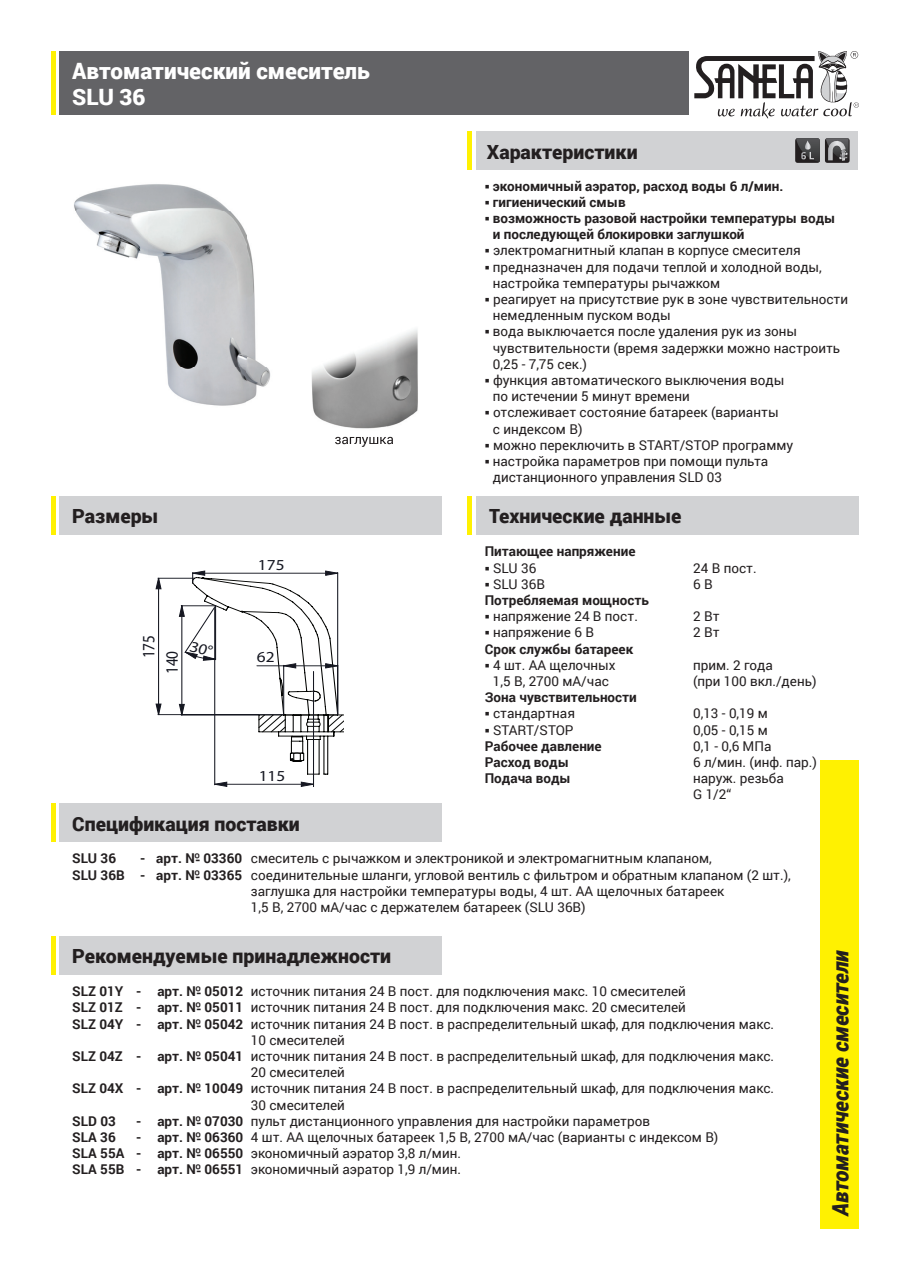
<style>
.page{position:relative;width:910px;height:1280px;background:#fff}
.page>*{position:absolute;margin:0;border:0;box-sizing:border-box;transform-origin:0 0}
.t1{font:900 22.5px/26.2px "Roboto";color:#fff}
.t2{font:italic 900 22.5px "Roboto";letter-spacing:-.005em;color:#231f20;scale:.95 1}
.t3{font:900 19.5px "Roboto";color:#231f20}
.t4{font:17.4px "Myriad Pro";color:#151721;scale:.88 1}
.t5{font:15.3px "Myriad Pro";color:#151721;scale:1.13 1}
.t6{font:13.5px/16.2px "Roboto";color:#231f20}
.t7{font:700 13.5px/16.2px "Roboto";color:#231f20}
.s1{font-weight:700}
</style>
<div class="page">
<div style="left:60px;top:51px;width:629px;height:64px;background:#636366"></div>
<div style="left:476px;top:132px;width:382px;height:38px;background:#d1d2d4"></div>
<div style="left:60px;top:496px;width:382px;height:39px;background:#d1d2d4"></div>
<div style="left:821px;top:760px;width:38px;height:469px;background:#fff101"></div>
<svg style="left:694px;top:51px;width:165px;height:68px"></svg>
<hr style="left:51px;top:51px;width:4px;height:64px;background:#fff101">
<hr style="left:51px;top:496px;width:4px;height:39px;background:#fff101">
<div style="left:476px;top:496px;width:383px;height:39px;background:#d1d2d4"></div>
<hr style="left:468px;top:496px;width:4px;height:39px;background:#fff101">
<hr style="left:468px;top:132px;width:4px;height:38px;background:#fff101">
<div style="left:60px;top:804px;width:382px;height:38px;background:#d1d2d4"></div>
<hr style="left:51px;top:804px;width:4px;height:38px;background:#fff101">
<svg style="left:795px;top:138px;width:25px;height:25px"></svg>
<svg style="left:796px;top:138px;width:24px;height:24px"></svg>
<img style="left:311px;top:329px;width:107px;height:108px">
<img style="left:335px;top:437px;width:58px;height:6px">
<div style="left:60px;top:936px;width:382px;height:39px;background:#d1d2d4"></div>
<hr style="left:51px;top:936px;width:4px;height:39px;background:#fff101">
<svg style="left:825px;top:138px;width:25px;height:25px"></svg>
<svg style="left:826px;top:138px;width:23px;height:25px"></svg>
<img style="left:74px;top:184px;width:197px;height:222px">
<svg style="left:156px;top:571px;width:188px;height:216px"></svg>
<h1 class="t1" style="left:72px;top:57px;width:299px">Автоматический смеситель<br>SLU 36</h1>
<h2 class="t3" style="left:72px;top:503px;width:87px">Размеры</h2>
<p class="t4" style="left:138px;top:658px;width:28px;rotate:-90deg">571</p>
<p class="t4" style="left:161px;top:674px;width:28px;rotate:-90deg">41 0</p>
<p class="t5" style="left:258px;top:555px;width:25px">175</p>
<p class="t5" style="left:257px;top:648px;width:17px">62</p>
<p class="t5" style="left:259px;top:766px;width:25px">115</p>
<h2 class="t3" style="left:487px;top:138px;width:152px">Характеристики</h2>
<p class="t7" style="left:485px;top:177px;width:300px">○ экономичный аэратор, расход воды 6 л/мин.</p>
<p class="t7" style="left:485px;top:193px;width:142px">○ гигиенический смыв</p>
<p class="t7" style="left:493px;top:210px;width:344px;text-indent:-8px">○ возможность разовой настройки температуры воды и последующей блокировки заглушкой</p>
<p class="t6" style="left:485px;top:242px;width:317px">○ электромагнитный клапан в корпусe смесителя</p>
<p class="t6" style="left:493px;top:258px;width:331px;text-indent:-8px">○ предназначен для подачи теплой и холодной воды, настройка температуры рычажком</p>
<p class="t6" style="left:493px;top:291px;width:357px;text-indent:-8px">○ реагирует на присутствие рук в зоне чувствительности немедленным пуском воды</p>
<p class="t6" style="left:493px;top:323px;width:349px;text-indent:-8px">○ вода выключается после удаления рук из зоны чувствительности (время задержки можно настроить<br>0,25 - 7,75 сек.)</p>
<p class="t6" style="left:493px;top:372px;width:293px;text-indent:-8px">○ функция автоматического выключения воды по истечении 5 минут времени</p>
<p class="t6" style="left:493px;top:404px;width:287px;text-indent:-8px">○ отслеживает состояние батареек (варианты с индексом B)</p>
<p class="t6" style="left:485px;top:436px;width:310px">○ можно переключить в START/STOP программу</p>
<p class="t6" style="left:493px;top:453px;width:277px;text-indent:-8px">○ настройка параметров при помощи пульта дистанционного управления SLD 03</p>
<h2 class="t3" style="left:489px;top:503px;width:194px">Технические данные</h2>
<p class="t7" style="left:485px;top:543px;width:152px">Питающее напряжение</p>
<p class="t6" style="left:485px;top:559px;width:53px">○ SLU 36</p>
<p class="t6" style="left:693px;top:559px;width:65px">24 B пост.</p>
<p class="t6" style="left:485px;top:575px;width:62px">○ SLU 36B</p>
<p class="t6" style="left:693px;top:575px;width:21px">6 B</p>
<p class="t7" style="left:485px;top:592px;width:166px">Потребляемая мощность</p>
<p class="t6" style="left:485px;top:608px;width:155px">○ напряжение 24 B пост.</p>
<p class="t6" style="left:693px;top:608px;width:28px">2 Вт</p>
<p class="t6" style="left:485px;top:624px;width:111px">○ напряжение 6 B</p>
<p class="t6" style="left:693px;top:624px;width:28px">2 Вт</p>
<p class="t7" style="left:485px;top:640px;width:150px">Срок службы батареек</p>
<p class="t6" style="left:485px;top:656px;width:133px">○ 4 шт. AA щелочных</p>
<p class="t6" style="left:693px;top:656px;width:81px">прим. 2 года</p>
<p class="t6" style="left:493px;top:673px;width:118px">1,5 В, 2700 мA/час</p>
<p class="t6" style="left:693px;top:673px;width:125px">(при 100 вкл./день)</p>
<p class="t7" style="left:485px;top:689px;width:154px">Зона чувствительности</p>
<p class="t6" style="left:485px;top:705px;width:92px">○ стандартная</p>
<p class="t6" style="left:693px;top:705px;width:76px">0,13 - 0,19 м</p>
<p class="t6" style="left:485px;top:721px;width:90px">○ START/STOP</p>
<p class="t6" style="left:693px;top:721px;width:76px">0,05 - 0,15 м</p>
<p class="t7" style="left:485px;top:737px;width:118px">Рабочее давление</p>
<p class="t6" style="left:693px;top:737px;width:80px">0,1 - 0,6 MПа</p>
<p class="t7" style="left:485px;top:754px;width:86px">Расход воды</p>
<p class="t6" style="left:693px;top:754px;width:125px">6 л/мин. (инф. пар.)</p>
<p class="t7" style="left:485px;top:770px;width:88px">Подача воды</p>
<p class="t6" style="left:693px;top:770px;width:92px">наруж. резьба<br>G 1/2“</p>
<h2 class="t3" style="left:72px;top:810px;width:229px">Спецификация поставки</h2>
<p class="t7" style="left:72px;top:850px;width:45px">SLU 36</p>
<p class="t6" style="left:140px;top:850px;width:573px"><span class="s1">- арт. № 03360</span> смеситель с рычажком и электроникой и электромагнитным клапаном,</p>
<p class="t6" style="left:72px;top:866px;width:720px"><span class="s1">SLU 36B - арт. № 03365</span> соединительные шланги, угловой вентиль с фильтром и обратным клапаном (2 шт.),</p>
<p class="t6" style="left:251px;top:882px;width:475px">заглушка для настройки температуры воды, 4 шт. AA щелочных батареек</p>
<p class="t6" style="left:251px;top:898px;width:336px">1,5 В, 2700 мA/час c держателем батареек (SLU 36B)</p>
<h2 class="t3" style="left:72px;top:943px;width:320px">Рекомендуемые принадлежности</h2>
<p class="t6" style="left:72px;top:983px;width:615px"><span class="s1">SLZ 01Y - арт. № 05012</span> источник питания 24 В пост. для подключения макс. 10 смесителей</p>
<p class="t6" style="left:72px;top:999px;width:615px"><span class="s1">SLZ 01Z - арт. № 05011</span> источник питания 24 В пост. для подключения макс. 20 смесителей</p>
<p class="t6" style="left:72px;top:1015px;width:703px"><span class="s1">SLZ 04Y - арт. № 05042</span> источник питания 24 В пост. в распределительный шкаф, для подключения макс.</p>
<p class="t6" style="left:251px;top:1031px;width:95px">10 смесителей</p>
<p class="t6" style="left:72px;top:1048px;width:703px"><span class="s1">SLZ 04Z - арт. № 05041</span> источник питания 24 В пост. в распределительный шкаф, для подключения макс.</p>
<p class="t6" style="left:251px;top:1064px;width:95px">20 смесителей</p>
<p class="t6" style="left:72px;top:1080px;width:703px"><span class="s1">SLZ 04X - арт. № 10049</span> источник питания 24 В пост. в распределительный шкаф, для подключения макс.</p>
<p class="t6" style="left:251px;top:1096px;width:95px">30 смесителей</p>
<p class="t7" style="left:72px;top:1112px;width:45px">SLD 03</p>
<p class="t6" style="left:136px;top:1112px;width:515px"><span class="s1">- арт. № 07030</span> пульт дистанционного управления для настройки параметров</p>
<p class="t7" style="left:72px;top:1129px;width:45px">SLA 36</p>
<p class="t6" style="left:72px;top:1129px;width:648px;text-indent:64px"><span class="s1">- арт. № 06360</span> 4 шт. AA щелочных батареек 1,5 В, 2700 мA/час (варианты с индексом B)<br><span class="s1">SLA 55A - арт. № 06550</span> экoнoмичный аэратoр 3,8 л/мин.<br><span class="s1">SLA 55B - арт. № 06551</span> экoнoмичный аэратoр 1,9 л/мин.</p>
<h1 class="t2" style="left:825px;top:1216px;width:282px;rotate:-90deg">Автоматические смесители</h1>
</div>
